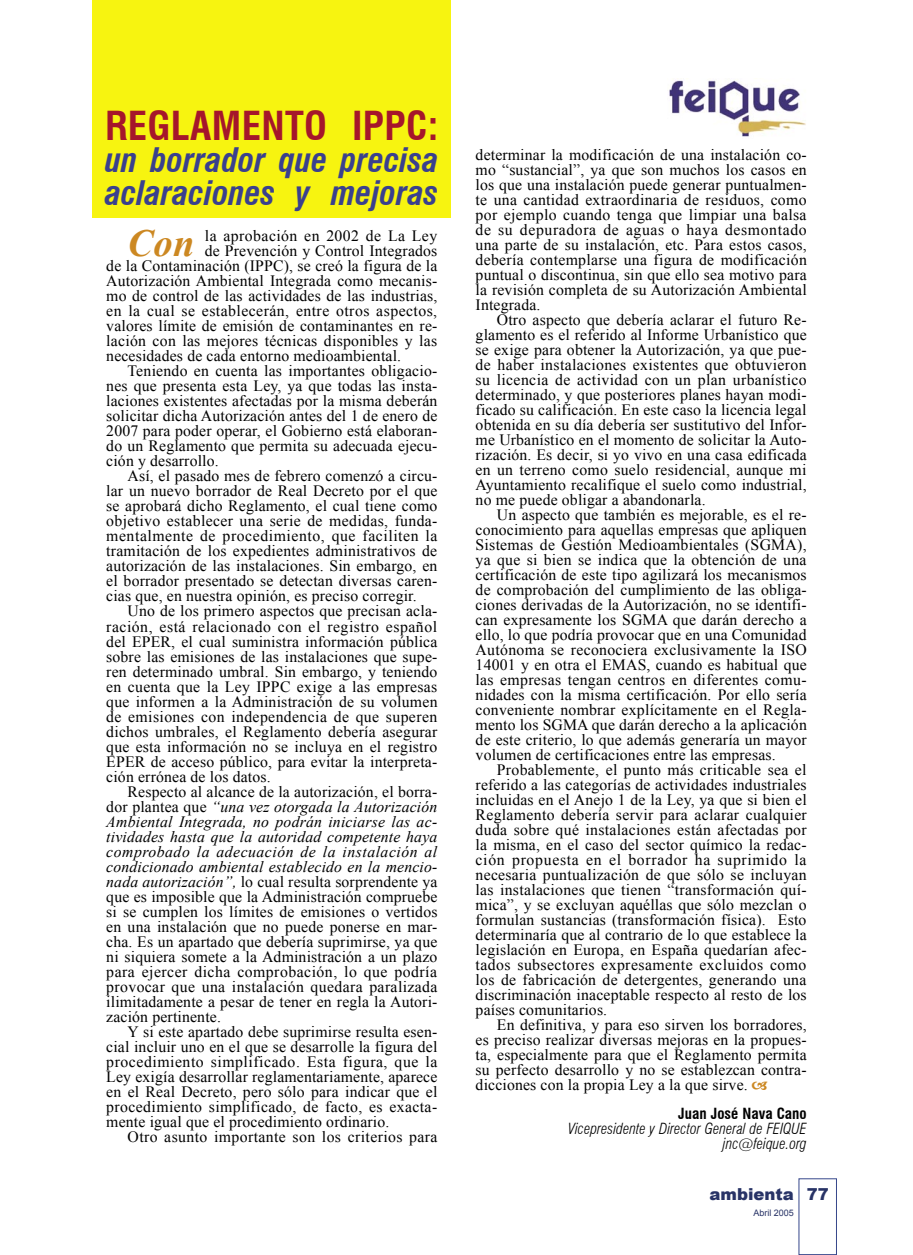
<style>
.page{position:relative;width:913px;height:1255px;background:#fff}
.page>*{position:absolute;margin:0;border:0;box-sizing:border-box;transform-origin:0 0}
.Antetítulo{font:700 condensed 39px "Swiss 721 BT";letter-spacing:.01em;color:#a5162b}
.Texto_general-OK{font:italic 700 38.4px "Times New Roman";color:#c82}
.Antetítulo-2{font:italic 700 condensed 33px/33px "Swiss 721 BT";color:#3a408e}
.t1{font:900 16.5px "Arial";color:#283366}
.Texto_general-OK-2{font:15.75px/15px "Times New Roman";letter-spacing:.01em;color:#000;text-align:justify}
.Texto_general-OK-3{font:15.75px "Times New Roman";letter-spacing:.03em;color:#000}
.Firma2{font:italic 300 condensed 15px "Swiss 721 BT";color:#000}
.Firma{font:700 condensed 15px "Swiss 721 BT";color:#000}
.t2{font:9px "Arial";color:#283366}
.s1{font-style:italic}
</style>
<div class="page">
<div style="left:799px;top:1178px;width:38px;height:76px;border:1px solid #36478b"></div>
<img style="left:669px;top:78px;width:137px;height:59px">
<div style="left:92px;top:0;width:359px;height:217px;background:#f7f410"></div>
<p class="Antetítulo" style="left:105px;top:103px;width:335px">REGLAMENTO IPPC:</p>
<p class="Antetítulo-2" style="left:105px;top:143px;width:335px">un borrador que precisa aclaraciones y mejoras</p>
<p class="Texto_general-OK" style="left:128px;top:217px;width:68px">Con</p>
<p class="Texto_general-OK-3" style="left:205px;top:225px;width:234px">la aprobación en 2002 de La Ley</p>
<p class="Texto_general-OK-2" style="left:205px;top:243px;width:234px">de Prevención y Control Integrados</p>
<p class="Texto_general-OK-2" style="left:106px;top:258px;width:333px">de la Contaminación (IPPC), se creó la figura de la</p>
<p class="Texto_general-OK-2" style="left:106px;top:273px;width:333px">Autorización Ambiental Integrada como mecanis-</p>
<p class="Texto_general-OK-2" style="left:106px;top:288px;width:333px">mo de control de las actividades de las industrias,</p>
<p class="Texto_general-OK-3" style="left:106px;top:300px;width:332px">en la cual se establecerán, entre otros aspectos,</p>
<p class="Texto_general-OK-2" style="left:106px;top:318px;width:333px">valores límite de emisión de contaminantes en re-</p>
<p class="Texto_general-OK-2" style="left:106px;top:333px;width:332px">lación con las mejores técnicas disponibles y las</p>
<p class="Texto_general-OK-2" style="left:106px;top:348px;width:296px">necesidades de cada entorno medioambiental.</p>
<p class="Texto_general-OK-2" style="left:106px;top:363px;width:333px;text-indent:21px">Teniendo en cuenta las importantes obligacio&shy;nes que presenta esta Ley, ya que todas las insta&shy;laciones existentes afectadas por la misma deberán solicitar dicha Autorización antes del 1 de enero de 2007 para poder operar, el Gobierno está elaboran&shy;do un Reglamento que permita su adecuada ejecu&shy;ción y desarrollo.</p>
<p class="Texto_general-OK-2" style="left:106px;top:468px;width:333px;text-indent:21px">Así, el pasado mes de febrero comenzó a circu&shy;lar un nuevo borrador de Real Decreto por el que se aprobará dicho Reglamento, el cual tiene como objetivo establecer una serie de medidas, funda&shy;mentalmente de procedimiento, que faciliten la tramitación de los expedientes administrativos de autorización de las instalaciones. Sin embargo, en el borrador presentado se detectan diversas caren&shy;cias que, en nuestra opinión, es preciso corregir.</p>
<p class="Texto_general-OK-2" style="left:106px;top:603px;width:333px;text-indent:21px">Uno de los primero aspectos que precisan acla&shy;ración, está relacionado con el registro español del EPER, el cual suministra información pública sobre las emisiones de las instalaciones que supe&shy;ren determinado umbral. Sin embargo, y teniendo en cuenta que la Ley IPPC exige a las empresas que informen a la Administración de su volumen de emisiones con independencia de que superen dichos umbrales, el Reglamento debería asegurar que esta información no se incluya en el registro EPER de acceso público, para evitar la interpreta&shy;ción errónea de los datos.</p>
<p class="Texto_general-OK-2" style="left:106px;top:783px;width:333px;text-indent:21px">Respecto al alcance de la autorización, el borra&shy;dor plantea que <span class="s1">“una vez otorgada la Autorización Ambiental Integrada, no podrán iniciarse las ac&shy;tividades hasta que la autoridad competente haya comprobado la adecuación de la instalación al condicionado ambiental establecido en la mencio&shy;nada autorización”,</span> lo cual resulta sorprendente ya que es imposible que la Administración compruebe si se cumplen los límites de emisiones o vertidos en una instalación que no puede ponerse en mar&shy;cha. Es un apartado que debería suprimirse, ya que ni siquiera somete a la Administración a un plazo para ejercer dicha comprobación, lo que podría provocar que una instalación quedara paralizada ilimitadamente a pesar de tener en regla la Autori&shy;zación pertinente.</p>
<p class="Texto_general-OK-2" style="left:106px;top:1023px;width:333px;text-indent:21px">Y si este apartado debe suprimirse resulta esen&shy;cial incluir uno en el que se desarrolle la figura del procedimiento simplificado. Esta figura, que la Ley exigía desarrollar reglamentariamente, aparece en el Real Decreto, pero sólo para indicar que el procedimiento simplificado, de facto, es exacta&shy;mente igual que el procedimiento ordinario.</p>
<p class="Texto_general-OK-2" style="left:128px;top:1128px;width:311px">Otro asunto importante son los criterios para</p>
<p class="Texto_general-OK-2" style="left:476px;top:147px;width:333px">determinar la modificación de una instalación co&shy;mo “sustancial”, ya que son muchos los casos en los que una instalación puede generar puntualmen&shy;te una cantidad extraordinaria de residuos, como por ejemplo cuando tenga que limpiar una balsa de su depuradora de aguas o haya desmontado una parte de su instalación, etc. Para estos casos, debería contemplarse una figura de modificación puntual o discontinua, sin que ello sea motivo para la revisión completa de su Autorización Ambiental Integrada.</p>
<p class="Texto_general-OK-2" style="left:476px;top:312px;width:333px;text-indent:21px">Otro aspecto que debería aclarar el futuro Re&shy;glamento es el referido al Informe Urbanístico que se exige para obtener la Autorización, ya que pue&shy;de haber instalaciones existentes que obtuvieron su licencia de actividad con un plan urbanístico determinado, y que posteriores planes hayan modi&shy;ficado su calificación. En este caso la licencia legal obtenida en su día debería ser sustitutivo del Infor&shy;me Urbanístico en el momento de solicitar la Auto&shy;rización. Es decir, si yo vivo en una casa edificada en un terreno como suelo residencial, aunque mi Ayuntamiento recalifique el suelo como industrial, no me puede obligar a abandonarla.</p>
<p class="Texto_general-OK-2" style="left:476px;top:507px;width:333px;text-indent:21px">Un aspecto que también es mejorable, es el re&shy;conocimiento para aquellas empresas que apliquen Sistemas de Gestión Medioambientales (SGMA), ya que si bien se indica que la obtención de una certificación de este tipo agilizará los mecanismos de comprobación del cumplimiento de las obliga&shy;ciones derivadas de la Autorización, no se identifi&shy;can expresamente los SGMA que darán derecho a ello, lo que podría provocar que en una Comunidad Autónoma se reconociera exclusivamente la ISO 14001 y en otra el EMAS, cuando es habitual que las empresas tengan centros en diferentes comu&shy;nidades con la misma certificación. Por ello sería conveniente nombrar explícitamente en el Regla&shy;mento los SGMA que darán derecho a la aplicación de este criterio, lo que además generaría un mayor volumen de certificaciones entre las empresas.</p>
<p class="Texto_general-OK-2" style="left:476px;top:762px;width:333px;text-indent:21px">Probablemente, el punto más criticable sea el referido a las categorías de actividades industriales incluidas en el Anejo 1 de la Ley, ya que si bien el Reglamento debería servir para aclarar cualquier duda sobre qué instalaciones están afectadas por la misma, en el caso del sector químico la redac&shy;ción propuesta en el borrador ha suprimido la necesaria puntualización de que sólo se incluyan las instalaciones que tienen “transformación quí&shy;mica”, y se excluyan aquéllas que sólo mezclan o formulan sustancias (transformación física). Esto determinaría que al contrario de lo que establece la legislación en Europa, en España quedarían afec&shy;tados subsectores expresamente excluidos como los de fabricación de detergentes, generando una discriminación inaceptable respecto al resto de los países comunitarios.</p>
<p class="Texto_general-OK-2" style="left:476px;top:1017px;width:333px;text-indent:21px">En definitiva, y para eso sirven los borradores, es preciso realizar diversas mejoras en la propues&shy;ta, especialmente para que el Reglamento permita su perfecto desarrollo y no se establezcan contra&shy;dicciones con la propia Ley a la que sirve.</p>
<p class="Firma" style="left:678px;top:1104px;width:130px">Juan José Nava Cano</p>
<p class="Firma2" style="left:568px;top:1119px;width:240px">Vicepresidente y Director General de FEIQUE</p>
<p class="Firma2" style="left:723px;top:1134px;width:85px">jnc@feique.org</p>
<p class="t1" style="left:709px;top:1181px;width:86px">ambienta</p>
<p class="t2" style="left:753px;top:1207px;width:42px">Abril 2005</p>
<p class="t1" style="left:807px;top:1181px;width:24px">77</p>
</div>
